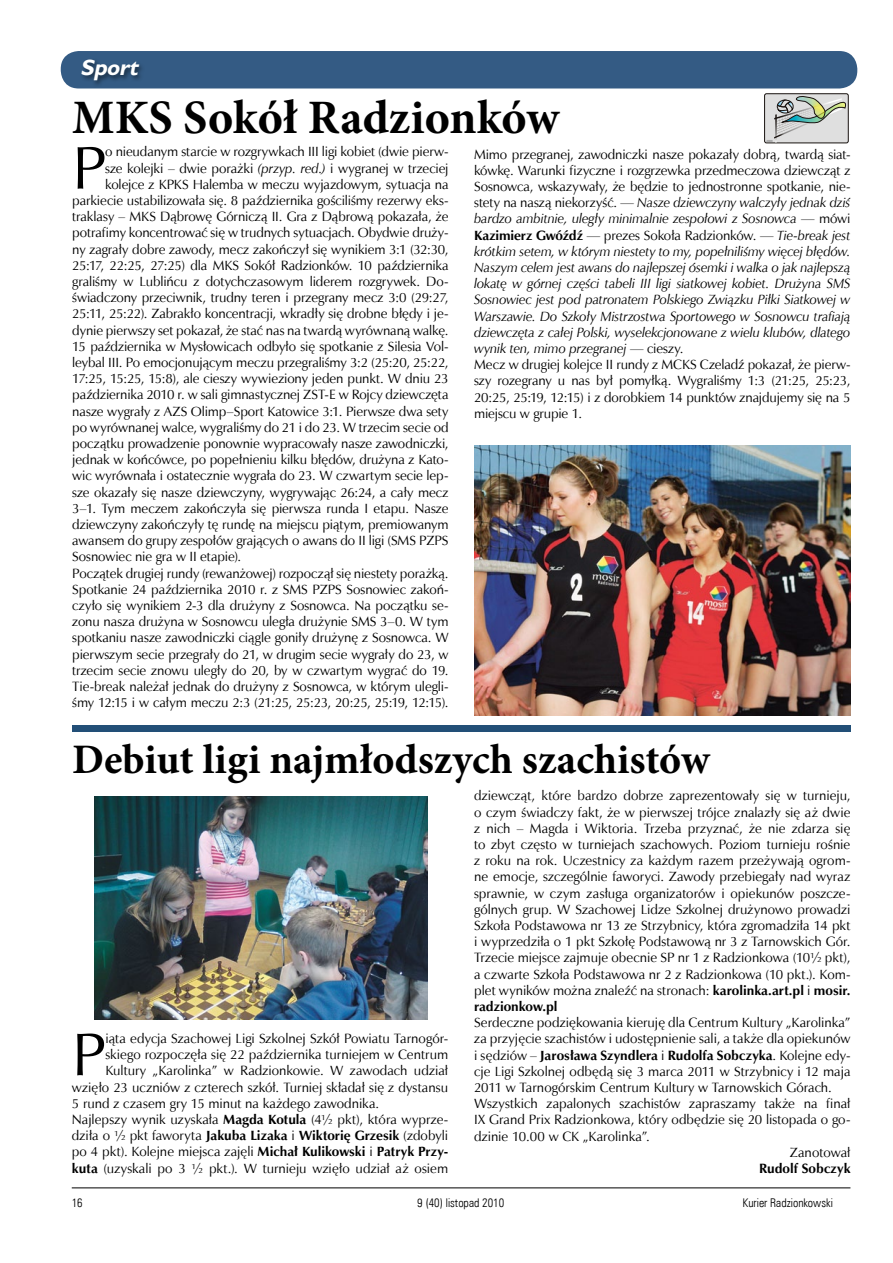
<style>
.page{position:relative;width:893px;height:1263px;background:#fff}
.page>*{position:absolute;margin:0;border:0;box-sizing:border-box;transform-origin:0 0}
.t1{font:60.9px "Zapf Humnst EU";color:#000}
.t2{font:700 48px "Minion Pro";color:#000}
.t3{font:700 42px "Minion Pro";color:#000}
.t4{font:italic 700 22.5px "Humanst 521 EU";color:#fff}
.t5{font:13.5px/16.2px "Zapf Humnst EU";letter-spacing:-.005em;color:#000;text-align:justify}
.t6{font:italic 13.5px/16.2px "Zapf Humnst EU";letter-spacing:-.01em;color:#000}
.t7{font:700 13.5px "Zapf Humnst EU";color:#000}
.t8{font:13.5px "Zapf Humnst EU";letter-spacing:-.025em;color:#000}
.t9{font:12px "Zurich Lt Cn EU";color:#000}
.s1{font-style:italic}
.s2{font-style:normal}
.s3{font-weight:700;font-style:normal}
.s4{font-weight:700}
.s5{font-weight:400}
</style>
<div class="page">
<hr style="left:72px;top:1187px;width:778px;height:1px;background:#000">
<div style="left:61px;top:51px;width:796px;height:37px;background:#345b84;border-radius:18px"></div>
<div style="left:79px;top:58px;width:66px;height:29px;background:#000;opacity:.52"></div>
<div style="left:72px;top:725px;width:778px;height:7px;background:#224f77"></div>
<div style="left:764px;top:94px;width:84px;height:49px;border:1px solid #191310;border-radius:2px"></div>
<hr style="left:775px;top:114px;width:2px;height:29px;background:#a2a09f">
<img style="left:474px;top:445px;width:376px;height:270px">
<img style="left:94px;top:796px;width:333px;height:223px">
<svg style="left:766px;top:95px;width:83px;height:47px;background:#c1c6c0"></svg>
<h3 class="t4" style="left:80px;top:54px;width:65px">Sport</h3>
<h2 class="t2" style="left:72px;top:83px;width:489px">MKS Sokół Radzionków</h2>
<h1 class="t1" style="left:72px;top:130px;width:35px">P</h1>
<p class="t5" style="left:105px;top:144px;width:345px">o nieudanym starcie w rozgrywkach III ligi kobiet (dwie pierw-</p>
<p class="t5" style="left:105px;top:160px;width:345px">sze kolejki – dwie porażki <span class="s1">(przyp. red.)</span> i wygranej w trzeciej</p>
<p class="t5" style="left:105px;top:176px;width:345px">kolejce z KPKS Halemba w meczu wyjazdowym, sytuacja na</p>
<p class="t5" style="left:72px;top:192px;width:378px">parkiecie ustabilizowała się. 8 października gościliśmy rezerwy eks-</p>
<p class="t5" style="left:72px;top:208px;width:378px">traklasy – MKS Dąbrowę Górniczą II. Gra z Dąbrową pokazała, że</p>
<p class="t5" style="left:72px;top:225px;width:378px">potrafimy koncentrować się w trudnych sytuacjach. Obydwie druży-</p>
<p class="t5" style="left:72px;top:241px;width:378px">ny zagrały dobre zawody, mecz zakończył się wynikiem 3:1 (32:30,</p>
<p class="t5" style="left:72px;top:257px;width:378px">25:17, 22:25, 27:25) dla MKS Sokół Radzionków. 10 października</p>
<p class="t5" style="left:72px;top:273px;width:378px">graliśmy w Lublińcu z dotychczasowym liderem rozgrywek. Do-</p>
<p class="t5" style="left:72px;top:289px;width:378px">świadczony przeciwnik, trudny teren i przegrany mecz 3:0 (29:27,</p>
<p class="t5" style="left:72px;top:306px;width:378px">25:11, 25:22). Zabrakło koncentracji, wkradły się drobne błędy i je-</p>
<p class="t5" style="left:72px;top:322px;width:378px">dynie pierwszy set pokazał, że stać nas na twardą wyrównaną walkę.</p>
<p class="t5" style="left:72px;top:338px;width:378px">15 października w Mysłowicach odbyło się spotkanie z Silesia Vol-</p>
<p class="t5" style="left:72px;top:354px;width:378px">leybal III. Po emocjonującym meczu przegraliśmy 3:2 (25:20, 25:22,</p>
<p class="t5" style="left:72px;top:370px;width:378px">17:25, 15:25, 15:8), ale cieszy wywieziony jeden punkt. W dniu 23</p>
<p class="t5" style="left:72px;top:387px;width:378px">października 2010 r. w sali gimnastycznej ZST-E w Rojcy dziewczęta</p>
<p class="t5" style="left:72px;top:403px;width:378px">nasze wygrały z AZS Olimp–Sport Katowice 3:1. Pierwsze dwa sety</p>
<p class="t5" style="left:72px;top:419px;width:378px">po wyrównanej walce, wygraliśmy do 21 i do 23. W trzecim secie od</p>
<p class="t5" style="left:72px;top:435px;width:378px">początku prowadzenie ponownie wypracowały nasze zawodniczki,</p>
<p class="t5" style="left:72px;top:451px;width:378px">jednak w końcówce, po popełnieniu kilku błędów, drużyna z Kato-</p>
<p class="t5" style="left:72px;top:468px;width:378px">wic wyrównała i ostatecznie wygrała do 23. W czwartym secie lep-</p>
<p class="t5" style="left:72px;top:484px;width:378px">sze okazały się nasze dziewczyny, wygrywając 26:24, a cały mecz</p>
<p class="t5" style="left:72px;top:500px;width:378px">3–1. Tym meczem zakończyła się pierwsza runda I etapu. Nasze</p>
<p class="t5" style="left:72px;top:516px;width:378px">dziewczyny zakończyły tę rundę na miejscu piątym, premiowanym</p>
<p class="t5" style="left:72px;top:532px;width:378px">awansem do grupy zespołów grających o awans do II ligi (SMS PZPS</p>
<p class="t5" style="left:72px;top:549px;width:170px">Sosnowiec nie gra w II etapie).</p>
<p class="t5" style="left:72px;top:565px;width:378px">Początek drugiej rundy (rewanżowej) rozpoczął się niestety porażką.</p>
<p class="t5" style="left:72px;top:581px;width:378px">Spotkanie 24 października 2010 r. z SMS PZPS Sosnowiec zakoń-</p>
<p class="t5" style="left:72px;top:597px;width:378px">czyło się wynikiem 2-3 dla drużyny z Sosnowca. Na początku se-</p>
<p class="t5" style="left:72px;top:613px;width:378px">zonu nasza drużyna w Sosnowcu uległa drużynie SMS 3–0. W tym</p>
<p class="t5" style="left:72px;top:630px;width:378px">spotkaniu nasze zawodniczki ciągle goniły drużynę z Sosnowca. W</p>
<p class="t5" style="left:72px;top:646px;width:378px">pierwszym secie przegrały do 21, w drugim secie wygrały do 23, w</p>
<p class="t5" style="left:72px;top:662px;width:378px">trzecim secie znowu uległy do 20, by w czwartym wygrać do 19.</p>
<p class="t5" style="left:72px;top:678px;width:378px">Tie-break należał jednak do drużyny z Sosnowca, w którym ulegli-</p>
<p class="t8" style="left:72px;top:694px;width:378px">śmy 12:15 i w całym meczu 2:3 (21:25, 25:23, 20:25, 25:19, 12:15).</p>
<p class="t6" style="left:474px;top:146px;width:378px"><span class="s2">Mimo przegranej, zawodniczki nasze pokazały dobrą, twardą siat&shy;kówkę. Warunki fizyczne i rozgrzewka przedmeczowa dziewcząt z Sosnowca, wskazywały, że będzie to jednostronne spotkanie, nie&shy;stety na naszą niekorzyść. —</span> Nasze dziewczyny walczyły jednak dziś bardzo ambitnie, uległy minimalnie zespołowi z Sosnowca <span class="s2">— mówi </span><span class="s3">Kazimierz Gwóźdź</span> <span class="s2">— prezes Sokoła Radzionków. —</span> Tie-break jest krótkim setem, w którym niestety to my, popełniliśmy więcej błędów.<br>Naszym celem jest awans do najlepszej ósemki i walka o jak najlepszą lokatę w górnej części tabeli III ligi siatkowej kobiet. Drużyna SMS Sosnowiec jest pod patronatem Polskiego Związku Piłki Siatkowej w Warszawie. Do Szkoły Mistrzostwa Sportowego w Sosnowcu trafiają dziewczęta z całej Polski, wyselekcjonowane z wielu klubów, dlatego wynik ten, mimo przegranej <span class="s2">— cieszy.<br>Mecz w drugiej kolejce II rundy z MCKS Czeladź pokazał, że pierw&shy;szy rozegrany u nas był pomyłką. Wygraliśmy 1:3 (21:25, 25:23, 20:25, 25:19, 12:15) i z dorobkiem 14 punktów znajdujemy się na 5 miejscu w grupie 1.</span></p>
<h3 class="t3" style="left:72px;top:730px;width:639px">Debiut ligi najmłodszych szachistów</h3>
<h1 class="t1" style="left:72px;top:1017px;width:35px">P</h1>
<p class="t5" style="left:105px;top:1030px;width:344px">iąta edycja Szachowej Ligi Szkolnej Szkół Powiatu Tarnogór-</p>
<p class="t5" style="left:105px;top:1046px;width:344px">skiego rozpoczęła się 22 października turniejem w Centrum</p>
<p class="t5" style="left:105px;top:1063px;width:344px">Kultury „Karolinka” w Radzionkowie. W zawodach udział</p>
<p class="t5" style="left:72px;top:1079px;width:378px">wzięło 23 uczniów z czterech szkół. Turniej składał się z dystansu</p>
<p class="t5" style="left:72px;top:1095px;width:309px">5 rund z czasem gry 15 minut na każdego zawodnika.</p>
<p class="t5" style="left:72px;top:1111px;width:378px">Najlepszy wynik uzyskała <span class="s4">Magda Kotula</span> (4½ pkt), która wyprze-</p>
<p class="t5" style="left:72px;top:1127px;width:378px">dziła o ½ pkt faworyta <span class="s4">Jakuba Lizaka</span> i <span class="s4">Wiktorię Grzesik</span> (zdobyli</p>
<p class="t5" style="left:72px;top:1144px;width:378px">po 4 pkt). Kolejne miejsca zajęli <span class="s4">Michał Kulikowski</span> i <span class="s4">Patryk Przy-</span></p>
<p class="t5" style="left:72px;top:1160px;width:378px"><span class="s4">kuta</span> (uzyskali po 3 ½ pkt.). W turnieju wzięło udział aż osiem</p>
<p class="t5" style="left:474px;top:788px;width:378px">dziewcząt, które bardzo dobrze zaprezentowały się w turnieju, o czym świadczy fakt, że w pierwszej trójce znalazły się aż dwie z nich – Magda i Wiktoria. Trzeba przyznać, że nie zdarza się to zbyt często w turniejach szachowych. Poziom turnieju rośnie z roku na rok. Uczestnicy za każdym razem przeżywają ogrom&shy;ne emocje, szczególnie faworyci. Zawody przebiegały nad wyraz sprawnie, w czym zasługa organizatorów i opiekunów poszcze&shy;gólnych grup. W Szachowej Lidze Szkolnej drużynowo prowadzi Szkoła Podstawowa nr 13 ze Strzybnicy, która zgromadziła 14 pkt i wyprzedziła o 1 pkt Szkołę Podstawową nr 3 z Tarnowskich Gór.<br>Trzecie miejsce zajmuje obecnie SP nr 1 z Radzionkowa (10½ pkt), a czwarte Szkoła Podstawowa nr 2 z Radzionkowa (10 pkt.). Kom&shy;plet wyników można znaleźć na stronach: <span class="s4">karolinka.art.pl</span> i <span class="s4">mosir. radzionkow.pl</span></p>
<p class="t5" style="left:474px;top:1014px;width:378px">Serdeczne podziękowania kieruję dla Centrum Kultury „Karolinka”</p>
<p class="t5" style="left:474px;top:1031px;width:378px">za przyjęcie szachistów i udostępnienie sali, a także dla opiekunów</p>
<p class="t7" style="left:474px;top:1046px;width:378px"><span class="s5">i sędziów –</span> Jarosława Szyndlera <span class="s5">i</span> Rudolfa Sobczyka<span class="s5">. Kolejne edy-</span></p>
<p class="t5" style="left:474px;top:1063px;width:378px">cje Ligi Szkolnej odbędą się 3 marca 2011 w Strzybnicy i 12 maja</p>
<p class="t5" style="left:474px;top:1079px;width:359px">2011 w Tarnogórskim Centrum Kultury w Tarnowskich Górach.</p>
<p class="t5" style="left:474px;top:1095px;width:378px">Wszystkich zapalonych szachistów zapraszamy także na finał</p>
<p class="t5" style="left:474px;top:1112px;width:378px">IX Grand Prix Radzionkowa, który odbędzie się 20 listopada o go-</p>
<p class="t5" style="left:474px;top:1128px;width:177px">dzinie 10.00 w CK „Karolinka”.</p>
<p class="t5" style="left:790px;top:1144px;width:62px">Zanotował</p>
<p class="t7" style="left:759px;top:1160px;width:93px">Rudolf Sobczyk</p>
<p class="t9" style="left:72px;top:1195px;width:13px">16</p>
<p class="t9" style="left:417px;top:1195px;width:89px">9 (40) listopad 2010</p>
<p class="t9" style="left:742px;top:1196px;width:92px">Kurier Radzionkowski</p>
</div>
